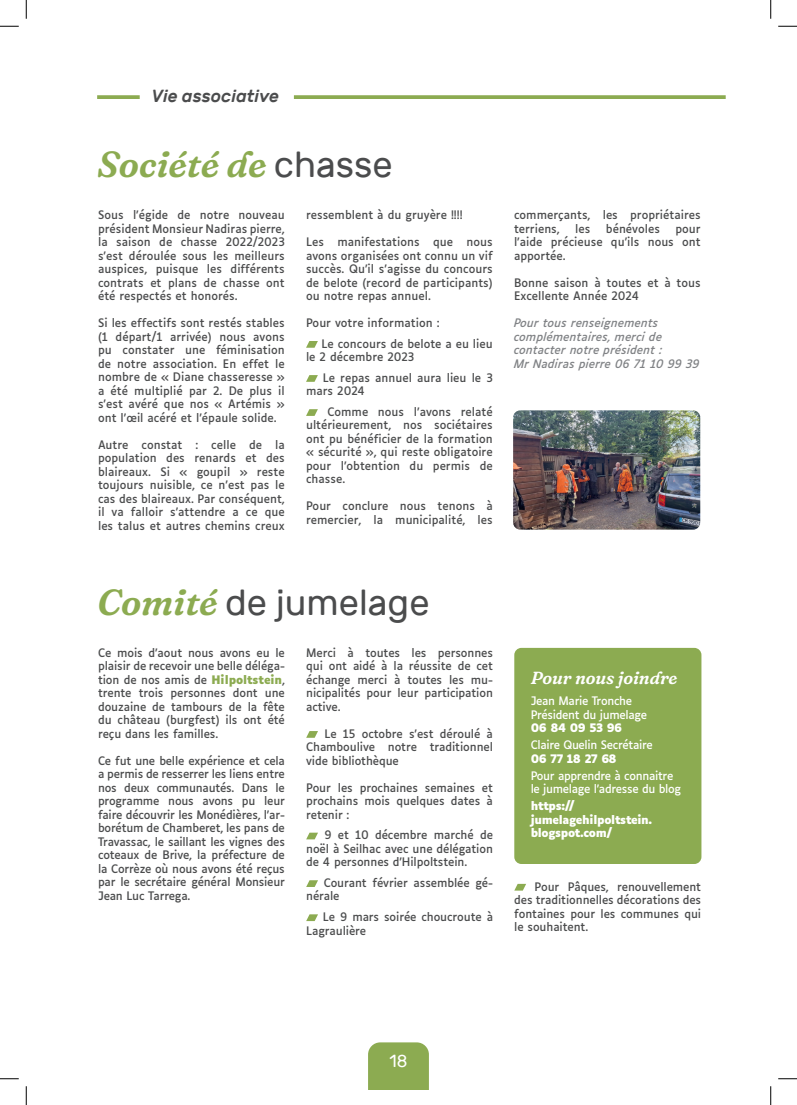
<style>
.page{position:relative;width:797px;height:1105px;background:#fff}
.page>*{position:absolute;margin:0;border:0;box-sizing:border-box;transform-origin:0 0}
.t1{font:36.25px "Rubik";color:#4b4c4d}
.t2{font:italic 600 36.25px "Fraunces 9 pt Soft";letter-spacing:-.005em;color:#8cab51}
.t3{font:italic 600 17.5px "Fraunces 9 pt Soft";letter-spacing:-.005em;color:#fff}
.t4{font:italic 500 17.5px "Rubik";color:#4b4c4d}
.t5{font:17.5px "Rubik";color:#fff}
.paragraphe{font:11.25px/13.5px "Luciole";color:#4b4c4d;text-align:justify}
.t6{font:11.25px/13.5px "Luciole";letter-spacing:-.03em;color:#fff}
.signature{font:italic 11.25px/13.5px "Luciole";color:#808285}
.t7{font:700 11.25px/13.5px "Luciole";letter-spacing:-.03em;color:#fff}
.s1{font-family:"Rubik";font-weight:400;font-style:normal;color:#4b4c4d}
.s2{font-family:"Fraunces 9 pt Soft";font-weight:600;font-style:italic;color:#8cab51}
.s3{font-weight:700;color:#8cab51}
.s4{font-weight:700}
</style>
<div class="page">
<svg style="left:294px;top:95px;width:431px;height:4px;background:#93b05b"></svg>
<svg style="left:97px;top:95px;width:43px;height:4px"></svg>
<div style="left:368px;top:1042px;width:61px;height:47px;background:#8cab51"></div>
<svg style="left:306px;top:341px;width:12px;height:7px"></svg>
<svg style="left:306px;top:375px;width:12px;height:7px"></svg>
<svg style="left:306px;top:409px;width:12px;height:7px"></svg>
<img style="left:513px;top:410px;width:187px;height:120px">
<svg style="left:306px;top:731px;width:12px;height:7px"></svg>
<svg style="left:306px;top:833px;width:12px;height:6px"></svg>
<svg style="left:306px;top:880px;width:12px;height:7px"></svg>
<svg style="left:306px;top:914px;width:12px;height:7px"></svg>
<svg style="left:514px;top:884px;width:12px;height:7px"></svg>
<div style="left:514px;top:648px;width:187px;height:216px;background:#8cab51;border-radius:7px"></div>
<svg style="left:0;top:25px;width:19px;height:2px"></svg>
<svg style="left:778px;top:25px;width:19px;height:2px"></svg>
<svg style="left:0;top:1078px;width:19px;height:1px"></svg>
<svg style="left:778px;top:1078px;width:19px;height:1px"></svg>
<svg style="left:25px;top:0;width:2px;height:19px"></svg>
<svg style="left:25px;top:1086px;width:2px;height:19px"></svg>
<svg style="left:770px;top:0;width:1px;height:19px"></svg>
<svg style="left:770px;top:1086px;width:1px;height:19px"></svg>
<h2 class="t4" style="left:152px;top:86px;width:129px">Vie associative</h2>
<p class="t2" style="left:97px;top:135px;width:297px">Société de <span class="s1">chasse</span></p>
<p class="paragraphe" style="left:98px;top:207px;width:188px">Sous l’égide de notre nouveau président Monsieur Nadiras pierre, la saison de chasse 2022/2023 s’est déroulée sous les meilleurs auspices, puisque les différents contrats et plans de chasse ont été respectés et honorés.</p>
<p class="paragraphe" style="left:98px;top:315px;width:188px">Si les effectifs sont restés stables (1 départ/1 arrivée) nous avons pu constater une féminisation de notre association. En effet le nombre de « Diane chasseresse » a été multiplié par 2. De plus il s’est avéré que nos « Artémis » ont l’œil acéré et l’épaule solide.</p>
<p class="paragraphe" style="left:98px;top:437px;width:188px">Autre constat : celle de la population des renards et des blaireaux. Si « goupil » reste toujours nuisible, ce n’est pas le cas des blaireaux. Par conséquent, il va falloir s’attendre a ce que les talus et autres chemins creux</p>
<p class="paragraphe" style="left:306px;top:207px;width:158px">ressemblent à du gruyère !!!!</p>
<p class="paragraphe" style="left:306px;top:234px;width:188px">Les manifestations que nous avons organisées ont connu un vif succès. Qu’il s’agisse du concours de belote (record de participants) ou notre repas annuel.</p>
<p class="paragraphe" style="left:306px;top:315px;width:135px">Pour votre information :</p>
<p class="paragraphe" style="left:306px;top:336px;width:188px;text-indent:16px">Le concours de belote a eu lieu le 2 décembre 2023</p>
<p class="paragraphe" style="left:306px;top:370px;width:188px;text-indent:17px">Le repas annuel aura lieu le 3 mars 2024</p>
<p class="paragraphe" style="left:306px;top:404px;width:188px;text-indent:21px">Comme nous l’avons relaté ultérieurement, nos sociétaires ont pu bénéficier de la formation « sécurité », qui reste obligatoire pour l’obtention du permis de chasse.</p>
<p class="paragraphe" style="left:306px;top:498px;width:188px">Pour conclure nous tenons à remercier, la municipalité, les</p>
<p class="paragraphe" style="left:514px;top:207px;width:188px">commerçants, les propriétaires terriens,</p>
<p class="paragraphe" style="left:575px;top:221px;width:17px">les</p>
<p class="paragraphe" style="left:606px;top:221px;width:56px">bénévoles</p>
<p class="paragraphe" style="left:514px;top:221px;width:188px;text-indent:161px">pour l’aide précieuse qu’ils nous ont apportée.</p>
<p class="paragraphe" style="left:514px;top:275px;width:188px">Bonne saison à toutes et à tous<br>Excellente Année 2024</p>
<p class="signature" style="left:514px;top:315px;width:150px">Pour tous renseignements complémentaires, merci de contacter notre président :</p>
<p class="signature" style="left:514px;top:356px;width:187px">Mr Nadiras pierre 06 71 10 99 39</p>
<p class="t1" style="left:97px;top:582px;width:334px"><span class="s2">Comité</span> de jumelage</p>
<p class="paragraphe" style="left:98px;top:645px;width:188px">Ce mois d’aout nous avons eu le plaisir de recevoir une belle déléga&shy;tion de nos amis de <span class="s3">Hilpoltstein</span>, trente trois personnes dont une douzaine de tambours de la fête du château (burgfest) ils ont été reçu dans les familles.</p>
<p class="paragraphe" style="left:98px;top:753px;width:188px">Ce fut une belle expérience et cela a permis de resserrer les liens entre nos deux communautés. Dans le programme nous avons pu leur faire découvrir les Monédières, l’ar&shy;borétum de Chamberet, les pans de Travassac, le saillant les vignes des coteaux de Brive, la préfecture de la Corrèze où nous avons été reçus par le secrétaire général Monsieur Jean Luc Tarrega.</p>
<p class="paragraphe" style="left:306px;top:645px;width:188px">Merci à toutes les personnes qui ont aidé à la réussite de cet échange merci à toutes les mu&shy;nicipalités pour leur participation active.</p>
<p class="paragraphe" style="left:306px;top:726px;width:188px;text-indent:18px">Le 15 octobre s’est déroulé à Chamboulive notre traditionnel vide bibliothèque</p>
<p class="paragraphe" style="left:306px;top:780px;width:188px">Pour les prochaines semaines et prochains mois quelques dates à retenir :</p>
<p class="paragraphe" style="left:306px;top:827px;width:188px;text-indent:18px">9 et 10 décembre marché de noël à Seilhac avec une délégation de 4 personnes d’Hilpoltstein.</p>
<p class="paragraphe" style="left:306px;top:875px;width:188px;text-indent:18px">Courant février assemblée gé&shy;nérale</p>
<p class="paragraphe" style="left:306px;top:909px;width:188px;text-indent:17px">Le 9 mars soirée choucroute à<br>Lagraulière</p>
<p class="t3" style="left:530px;top:664px;width:148px">Pour nous joindre</p>
<p class="t6" style="left:530px;top:693px;width:118px">Jean Marie Tronche<br>Président du jumelage<br><span class="s4">06 84 09 53 96</span></p>
<p class="t6" style="left:530px;top:737px;width:124px">Claire Quelin Secrétaire<br><span class="s4">06 77 18 27 68</span></p>
<p class="t6" style="left:530px;top:768px;width:152px">Pour apprendre à connaitre le jumelage l’adresse du blog</p>
<p class="t7" style="left:530px;top:799px;width:123px">https:// jumelagehilpoltstein. blogspot.com/</p>
<p class="paragraphe" style="left:514px;top:879px;width:188px;text-indent:20px">Pour Pâques, renouvellement des traditionnelles décorations des fontaines pour les communes qui le souhaitent.</p>
<h2 class="t5" style="left:389px;top:1051px;width:20px">18</h2>
</div>
